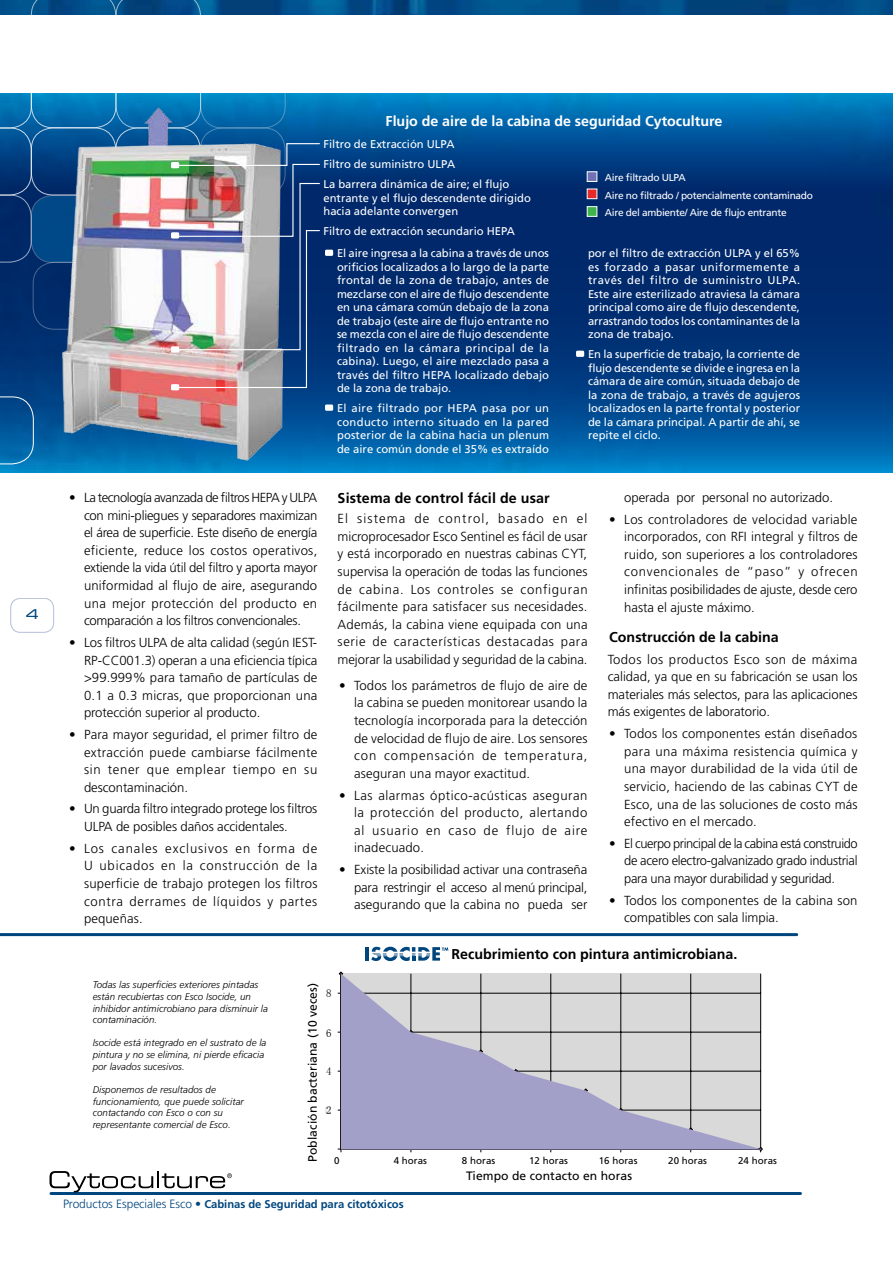
<style>
.page{position:relative;width:893px;height:1263px;background:#fff}
.page>*{position:absolute;margin:0;border:0;box-sizing:border-box;transform-origin:0 0}
.t1{font:700 14.25px "Frutiger LT Std";color:#000}
.t2{font:700 14.25px "Frutiger LT Std";color:#fff}
.t3{font:13.5px "Eurostile LT Std Ex 2";color:#00467e}
.t4{font:300 13.2px/17.7px "Frutiger LT Std";letter-spacing:-.005em;color:#000;text-align:justify}
.t5{font:12.15px "Frutiger LT Std";letter-spacing:.005em;color:#000}
.t6{font:11.25px/13.5px "Frutiger LT Std";color:#fff;text-align:justify}
.t7{font:700 11.25px "Frutiger LT Std";letter-spacing:-.005em;color:#00467e}
.t8{font:10.95px "Sim Sun";color:#000}
.t9{font:10.2px/17.4px "Frutiger LT Std";letter-spacing:-.03em;color:#fff}
.t10{font:italic 300 9.75px/11.6px "Frutiger LT Std";letter-spacing:.005em;color:#000}
.t11{font:9.75px "Frutiger LT Std";letter-spacing:.005em;color:#000}
.s1{font-weight:300;font-size:12px}
</style>
<div class="page">
<hr style="left:51px;top:1192px;width:749px;height:3px;background:#00467e">
<svg style="left:50px;top:1171px;width:182px;height:21px"></svg>
<img style="left:321px;top:0;width:572px;height:15px">
<svg style="left:0;top:95px;width:893px;height:378px;background:#004185"></svg>
<svg style="left:0;top:396px;width:34px;height:68px;background:#0c609f"></svg>
<img style="left:34px;top:389px;width:271px;height:80px">
<div style="left:325px;top:250px;width:8px;height:6px;background:#fff"></div>
<div style="left:325px;top:404px;width:8px;height:7px;background:#fff"></div>
<div style="left:576px;top:351px;width:8px;height:6px;background:#fff"></div>
<div style="left:171px;top:384px;width:8px;height:6px;background:#fff"></div>
<img style="left:0;top:0;width:321px;height:389px">
<div style="left:171px;top:346px;width:8px;height:7px;background:#fff"></div>
<hr style="left:0;top:933px;width:797px;height:3px;background:#00467e">
<hr style="left:341px;top:1149px;width:420px;height:1px;background:#000">
<svg style="left:339px;top:971px;width:4px;height:5px"></svg>
<svg style="left:341px;top:974px;width:421px;height:175px;background:#bdbccc"></svg>
<hr style="left:365px;top:947px;width:4px;height:14px;background:#00467e">
<svg style="left:371px;top:947px;width:77px;height:14px"></svg>
<div style="left:587px;top:171px;width:10px;height:11px;background:#7271b5;border:1px solid #fff"></div>
<div style="left:587px;top:189px;width:10px;height:10px;background:#e62929;border:1px solid #fff"></div>
<div style="left:587px;top:206px;width:10px;height:11px;background:#3fb549;border:1px solid #fff"></div>
<div style="left:11px;top:598px;width:43px;height:34px;border:1px solid #9dafce;border-radius:10px"></div>
<p class="t3" style="left:26px;top:605px;width:15px">4</p>
<p class="t2" style="left:386px;top:113px;width:338px">Flujo de aire de la cabina de seguridad Cytoculture</p>
<p class="t6" style="left:323px;top:134px;width:188px;line-height:20px;text-align:left">Filtro de Extracción ULPA<br>Filtro de suministro ULPA<br>La barrera dinámica de aire; el flujo</p>
<p class="t6" style="left:323px;top:191px;width:209px">entrante y el flujo descendente dirigido hacia adelante convergen</p>
<p class="t6" style="left:323px;top:224px;width:193px">Filtro de extracción secundario HEPA</p>
<p class="t9" style="left:605px;top:169px;width:210px">Aire filtrado ULPA<br>Aire no filtrado / potencialmente contaminado<br>Aire del ambiente/ Aire de flujo entrante</p>
<p class="t4" style="left:84px;top:489px;width:235px;text-indent:-15px">• La tecnología avanzada de filtros HEPA y ULPA con mini-pliegues y separadores maximizan el área de superficie. Este diseño de energía eficiente, reduce los costos operativos, extiende la vida útil del filtro y aporta mayor uniformidad al flujo de aire, asegurando una mejor protección del producto en comparación a los filtros convencionales.</p>
<p class="t4" style="left:84px;top:634px;width:235px;text-indent:-15px">• Los filtros ULPA de alta calidad (según IEST-RP-CC001.3) operan a una eficiencia típica &gt;99.999% para tamaño de partículas de 0.1 a 0.3 micras, que proporcionan una protección superior al producto.</p>
<p class="t4" style="left:84px;top:726px;width:235px;text-indent:-15px">• Para mayor seguridad, el primer filtro de extracción puede cambiarse fácilmente sin tener que emplear tiempo en su descontaminación.</p>
<p class="t4" style="left:84px;top:800px;width:235px;text-indent:-15px">• Un guarda filtro integrado protege los filtros<br>ULPA de posibles daños accidentales.</p>
<p class="t4" style="left:84px;top:839px;width:235px;text-indent:-15px">• Los canales exclusivos en forma de U ubicados en la construcción de la superficie de trabajo protegen los filtros contra derrames de líquidos y partes pequeñas.</p>
<p class="t6" style="left:337px;top:246px;width:214px">El aire ingresa a la cabina a través de unos orificios localizados a lo largo de la parte frontal de la zona de trabajo, antes de mezclarse con el aire de flujo descendente en una cámara común debajo de la zona de trabajo (este aire de flujo entrante no se mezcla con el aire de flujo descendente filtrado en la cámara principal de la cabina). Luego, el aire mezclado pasa a través del filtro HEPA localizado debajo de la zona de trabajo.</p>
<p class="t6" style="left:337px;top:401px;width:214px">El aire filtrado por HEPA pasa por un conducto interno situado en la pared posterior de la cabina hacia un plenum de aire común donde el 35% es extraído</p>
<p class="t6" style="left:588px;top:246px;width:214px">por el filtro de extracción ULPA y el 65% es forzado a pasar uniformemente a través del filtro de suministro ULPA.<br>Este aire esterilizado atraviesa la cámara principal como aire de flujo descendente, arrastrando todos los contaminantes de la zona de trabajo.</p>
<p class="t6" style="left:588px;top:347px;width:214px">En la superficie de trabajo, la corriente de flujo descendente se divide e ingresa en la cámara de aire común, situada debajo de la zona de trabajo, a través de agujeros localizados en la parte frontal y posterior de la cámara principal. A partir de ahí, se repite el ciclo.</p>
<p class="t1" style="left:338px;top:489px;width:214px">Sistema de control fácil de usar</p>
<p class="t4" style="left:338px;top:510px;width:252px">El sistema de control, basado en el microprocesador Esco Sentinel es fácil de usar y está incorporado en nuestras cabinas CYT, supervisa la operación de todas las funciones de cabina. Los controles se configuran fácilmente para satisfacer sus necesidades.<br>Además, la cabina viene equipada con una serie de características destacadas para mejorar la usabilidad y seguridad de la cabina.</p>
<p class="t4" style="left:354px;top:677px;width:235px;text-indent:-15px">• Todos los parámetros de flujo de aire de la cabina se pueden monitorear usando la tecnología incorporada para la detección de velocidad de flujo de aire. Los sensores con compensación de temperatura, aseguran una mayor exactitud.</p>
<p class="t4" style="left:354px;top:786px;width:235px;text-indent:-15px">• Las alarmas óptico-acústicas aseguran la protección del producto, alertando al usuario en caso de flujo de aire inadecuado.</p>
<p class="t4" style="left:354px;top:861px;width:235px;text-indent:-15px">• Existe la posibilidad activar una contraseña para restringir el acceso al menú principal, asegurando que la cabina no pueda ser</p>
<p class="t4" style="left:624px;top:489px;width:210px">operada por personal no autorizado.</p>
<p class="t4" style="left:624px;top:510px;width:235px;text-indent:-15px">• Los controladores de velocidad variable incorporados, con RFI integral y filtros de ruido, son superiores a los controladores convencionales de “paso” y ofrecen infinitas posibilidades de ajuste, desde cero hasta el ajuste máximo.</p>
<p class="t1" style="left:609px;top:629px;width:171px">Construcción de la cabina</p>
<p class="t4" style="left:608px;top:650px;width:251px">Todos los productos Esco son de máxima calidad, ya que en su fabricación se usan los materiales más selectos, para las aplicaciones más exigentes de laboratorio.</p>
<p class="t4" style="left:624px;top:725px;width:235px;text-indent:-15px">• Todos los componentes están diseñados para una máxima resistencia química y una mayor durabilidad de la vida útil de servicio, haciendo de las cabinas CYT de Esco, una de las soluciones de costo más efectivo en el mercado.</p>
<p class="t4" style="left:624px;top:834px;width:235px;text-indent:-15px">• El cuerpo principal de la cabina está construido de acero electro-galvanizado grado industrial para una mayor durabilidad y seguridad.</p>
<p class="t4" style="left:624px;top:891px;width:235px;text-indent:-15px">• Todos los componentes de la cabina son compatibles con sala limpia.</p>
<p class="t1" style="left:452px;top:946px;width:287px">Recubrimiento con pintura antimicrobiana.</p>
<p class="t10" style="left:93px;top:979px;width:177px">Todas las superficies exteriores pintadas están recubiertas con Esco Isocide, un inhibidor antimicrobiano para disminuir la contaminación.</p>
<p class="t10" style="left:93px;top:1037px;width:175px">Isocide está integrado en el sustrato de la pintura y no se elimina, ni pierde eficacia por lavados sucesivos.</p>
<p class="t10" style="left:93px;top:1084px;width:153px">Disponemos de resultados de funcionamiento, que puede solicitar contactando con Esco o con su representante comercial de Esco.</p>
<p class="t5" style="left:306px;top:1162px;width:180px;rotate:-90deg">Población bacteriana (10 veces)</p>
<p class="t8" style="left:326px;top:987px;width:7px">8</p>
<p class="t8" style="left:326px;top:1028px;width:7px">6</p>
<p class="t8" style="left:326px;top:1065px;width:7px">4</p>
<p class="t8" style="left:326px;top:1105px;width:7px">2</p>
<p class="t11" style="left:334px;top:1155px;width:7px">0</p>
<p class="t11" style="left:394px;top:1155px;width:35px">4 horas</p>
<p class="t11" style="left:462px;top:1155px;width:35px">8 horas</p>
<p class="t11" style="left:529px;top:1155px;width:40px">12 horas</p>
<p class="t11" style="left:599px;top:1155px;width:40px">16 horas</p>
<p class="t11" style="left:668px;top:1155px;width:40px">20 horas</p>
<p class="t11" style="left:738px;top:1155px;width:40px">24 horas</p>
<p class="t5" style="left:466px;top:1168px;width:167px">Tiempo de contacto en horas</p>
<p class="t7" style="left:63px;top:1197px;width:342px"><span class="s1">Productos Especiales Esco •</span> Cabinas de Seguridad para citotóxicos</p>
</div>
